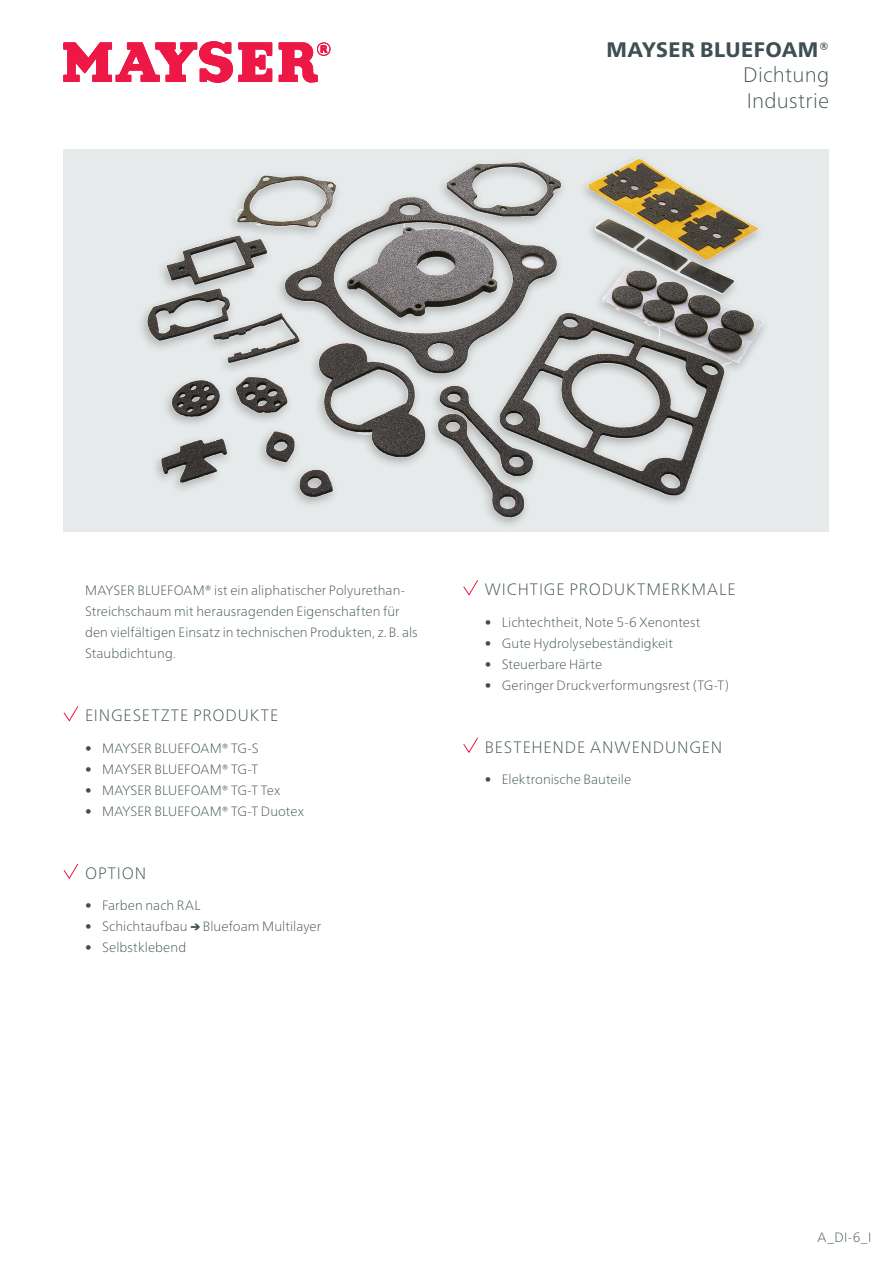
<style>
.page{position:relative;width:893px;height:1263px;background:#fff}
.page>*{position:absolute;margin:0;border:0;box-sizing:border-box;transform-origin:0 0}
.Rubrik_14_17{font:100 21px/25.5px "Frutiger Neue LTW1 G";letter-spacing:.01em;color:#3d4f51;text-align:justify}
.Headline__Hacken__11_14{font:100 16.5px "Frutiger Neue LTW1 G";letter-spacing:.055em;color:#3d4f51}
.Fließtext__Haken__9_14{font:100 13.5px/21px "Frutiger Neue LTW1 G";letter-spacing:.005em;color:#3d4f51}
.Norm_9_14{font:100 13.5px "Frutiger Neue LTW1 G";color:#3d4f51}
.s1{font-weight:800}
</style>
<div class="page">
<svg style="left:63px;top:706px;width:15px;height:15px"></svg>
<svg style="left:63px;top:863px;width:15px;height:16px"></svg>
<svg style="left:463px;top:580px;width:15px;height:15px"></svg>
<svg style="left:463px;top:737px;width:15px;height:16px"></svg>
<div style="left:64px;top:149px;width:765px;height:383px;background:#e6eaeb"></div>
<img style="left:141px;top:159px;width:623px;height:366px">
<svg style="left:239px;top:43px;width:33px;height:39px"></svg>
<svg style="left:279px;top:42px;width:51px;height:40px"></svg>
<svg style="left:64px;top:42px;width:169px;height:40px"></svg>
<p class="Rubrik_14_17" style="left:743px;top:35px;width:87px;text-indent:-137px"><span class="s1">MAYSER BLUEFOAM® </span>Dichtung Industrie</p>
<p class="Fließtext__Haken__9_14" style="left:85px;top:579px;width:334px">MAYSER BLUEFOAM® ist ein aliphatischer Polyurethan-Streichschaum mit herausragenden Eigenschaften für den vielfältigen Einsatz in technischen Produkten, z.B. als Staubdichtung.</p>
<p class="Headline__Hacken__11_14" style="left:85px;top:703px;width:195px">EINGESETZTE PRODUKTE</p>
<p class="Fließtext__Haken__9_14" style="left:85px;top:736px;width:175px">• MAYSER BLUEFOAM® TG-S</p>
<p class="Fließtext__Haken__9_14" style="left:85px;top:757px;width:175px">• MAYSER BLUEFOAM® TG-T</p>
<p class="Fließtext__Haken__9_14" style="left:85px;top:778px;width:197px">• MAYSER BLUEFOAM® TG-T Tex</p>
<p class="Fließtext__Haken__9_14" style="left:85px;top:799px;width:220px">• MAYSER BLUEFOAM® TG-T Duotex</p>
<p class="Headline__Hacken__11_14" style="left:85px;top:861px;width:63px">OPTION</p>
<p class="Fließtext__Haken__9_14" style="left:85px;top:894px;width:117px">• Farben nach RAL</p>
<p class="Fließtext__Haken__9_14" style="left:85px;top:915px;width:238px">• Schichtaufbau <span class="s1">→</span> Bluefoam Multilayer</p>
<p class="Fließtext__Haken__9_14" style="left:85px;top:936px;width:103px">• Selbstklebend</p>
<p class="Headline__Hacken__11_14" style="left:485px;top:577px;width:253px">WICHTIGE PRODUKTMERKMALE</p>
<p class="Fließtext__Haken__9_14" style="left:485px;top:610px;width:217px">• Lichtechtheit, Note 5-6 Xenontest</p>
<p class="Fließtext__Haken__9_14" style="left:485px;top:631px;width:190px">• Gute Hydrolysebeständigkeit</p>
<p class="Fließtext__Haken__9_14" style="left:485px;top:652px;width:119px">• Steuerbare Härte</p>
<p class="Fließtext__Haken__9_14" style="left:485px;top:673px;width:246px">• Geringer Druckverformungsrest (TG-T)</p>
<p class="Headline__Hacken__11_14" style="left:485px;top:735px;width:239px">BESTEHENDE ANWENDUNGEN</p>
<p class="Fließtext__Haken__9_14" style="left:485px;top:768px;width:148px">• Elektronische Bauteile</p>
<p class="Norm_9_14" style="left:817px;top:1227px;width:56px">A_DI-6_I</p>
</div>
